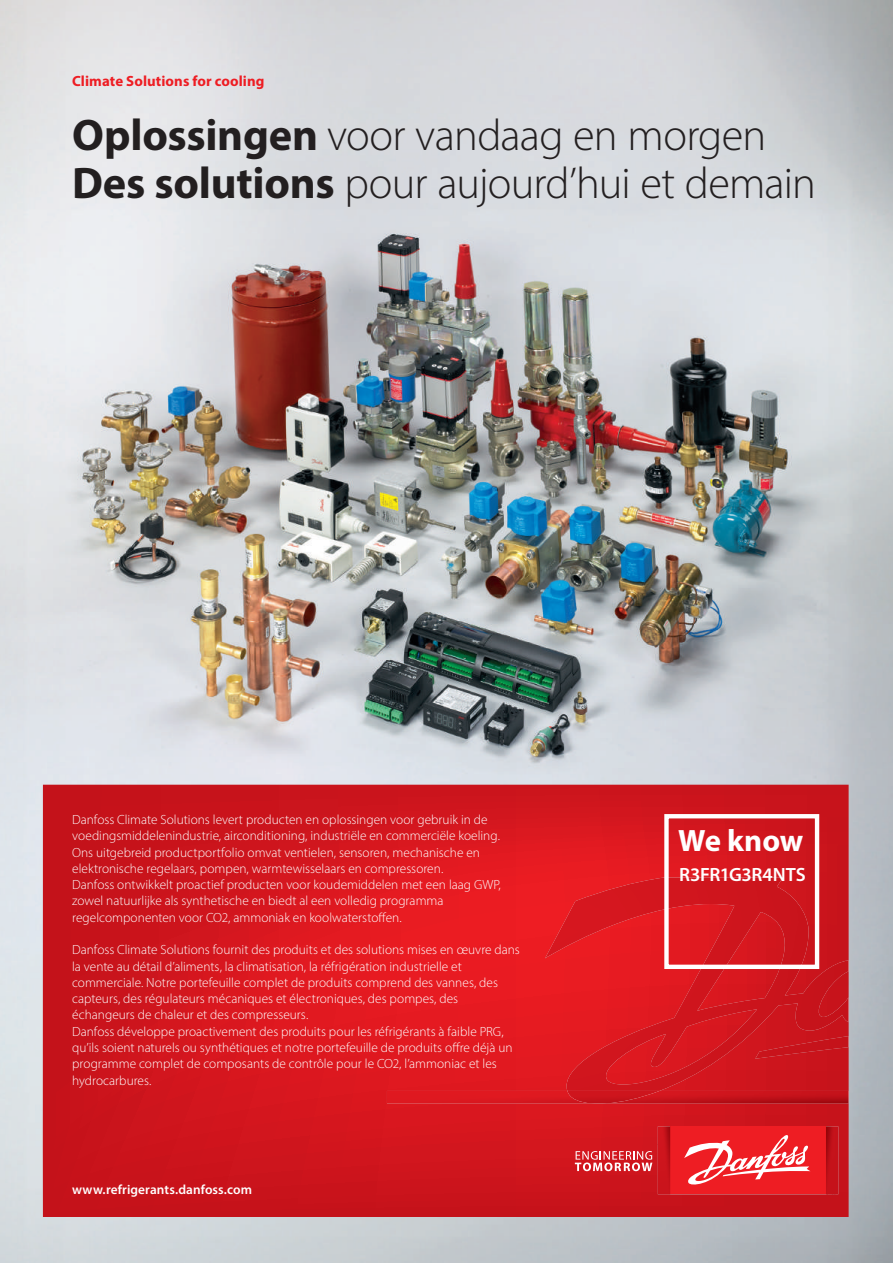
<style>
.page{position:relative;width:893px;height:1263px;background:#fff}
.page>*{position:absolute;margin:0;border:0;box-sizing:border-box;transform-origin:0 0}
.t1{font:300 44.4px/47.4px "Myriad Pro";letter-spacing:-.02em;color:#231f20}
.t2{font:700 30.9px "Myriad Pro";letter-spacing:-.01em;color:#fff}
.t3{font:600 19.2px "Myriad Pro";letter-spacing:-.01em;color:#fff}
.t4{font:700 14.85px "Myriad Pro";letter-spacing:.005em;color:#ee1d23}
.t5{font:300 13.35px/16.4px "Myriad Pro";color:#fff}
.t6{font:600 13.35px "Myriad Pro";letter-spacing:.005em;color:#fff}
.s1{font-weight:700}
</style>
<div class="page">
<img style="left:0;top:0;width:893px;height:1263px">
<svg style="left:43px;top:785px;width:806px;height:432px;background:#d3161d"></svg>
<img style="left:545px;top:877px;width:303px;height:227px">
<div style="left:664px;top:814px;width:155px;height:155px;border:4px solid #fff"></div>
<div style="left:670px;top:1126px;width:156px;height:68px;background:#ee1d23"></div>
<img style="left:387px;top:1091px;width:462px;height:12px">
<img style="left:567px;top:1091px;width:92px;height:12px">
<img style="left:826px;top:1126px;width:12px;height:68px">
<img style="left:658px;top:1126px;width:12px;height:68px">
<svg style="left:575px;top:1151px;width:77px;height:20px;background:#e0676c"></svg>
<svg style="left:684px;top:1135px;width:126px;height:50px"></svg>
<p class="t4" style="left:72px;top:72px;width:194px">Climate Solutions for cooling</p>
<h1 class="t1" style="left:72px;top:111px;width:745px"><span class="s1">Oplossingen</span> voor vandaag en morgen<br><span class="s1">Des solutions</span> pour aujourd’hui et demain</h1>
<p class="t5" style="left:72px;top:811px;width:430px">Danfoss Climate Solutions levert producten en oplossingen voor gebruik in de voedingsmiddelenindustrie, airconditioning, industriële en commerciële koeling.<br>Ons uitgebreid productportfolio omvat ventielen, sensoren, mechanische en elektronische regelaars, pompen, warmtewisselaars en compressoren.<br>Danfoss ontwikkelt proactief producten voor koudemiddelen met een laag GWP, zowel natuurlijke als synthetische en biedt al een volledig programma regelcomponenten voor CO2, ammoniak en koolwaterstoffen.</p>
<p class="t5" style="left:72px;top:941px;width:449px">Danfoss Climate Solutions fournit des produits et des solutions mises en œuvre dans la vente au détail d’aliments, la climatisation, la réfrigération industrielle et commerciale. Notre portefeuille complet de produits comprend des vannes, des capteurs, des régulateurs mécaniques et électroniques, des pompes, des échangeurs de chaleur et des compresseurs.<br>Danfoss développe proactivement des produits pour les réfrigérants à faible PRG, qu’ils soient naturels ou synthétiques et notre portefeuille de produits offre déjà un programme complet de composants de contrôle pour le CO2, l’ammoniac et les hydrocarbures.</p>
<p class="t6" style="left:72px;top:1181px;width:181px">www.refrigerants.danfoss.com</p>
<h2 class="t2" style="left:678px;top:820px;width:126px">We know</h2>
<h3 class="t3" style="left:679px;top:862px;width:128px">R3FR1G3R4NTS</h3>
</div>
